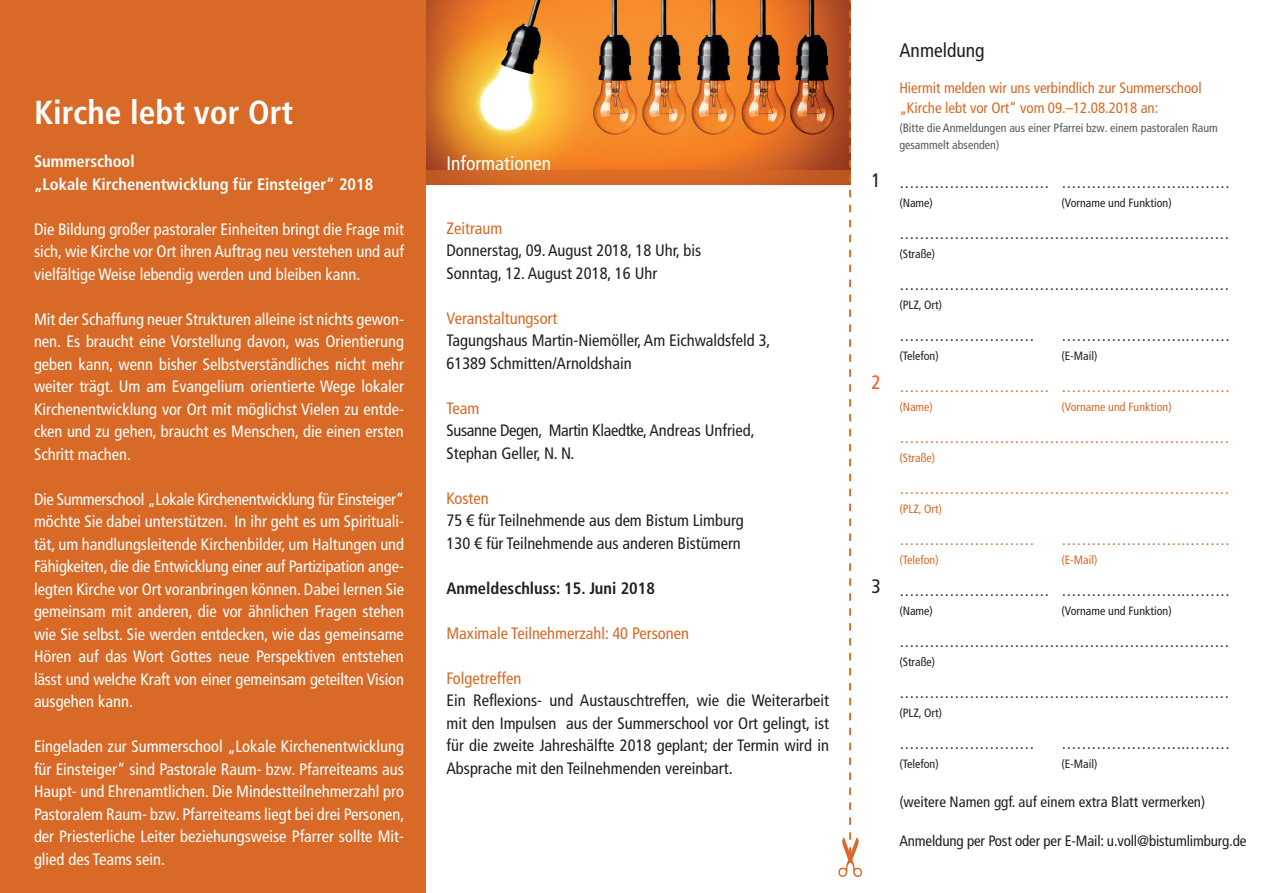
<style>
.page{position:relative;width:1263px;height:893px;background:#fff}
.page>*{position:absolute;margin:0;border:0;box-sizing:border-box;transform-origin:0 0}
.t1{font:700 condensed 33.3px "Frutiger LT Std";color:#fff}
.t2{font:condensed 19.5px "Frutiger LT Pro";color:#fff}
.t3{font:condensed 19.5px "Frutiger LT Pro";color:#231f20}
.t4{font:condensed 19.5px "Frutiger LT Pro";color:#f15921}
.t5{font:condensed 16.5px/22.5px "Frutiger LT Pro";color:#fff;text-align:justify}
.t6{font:condensed 16.5px/22.5px "Frutiger LT Pro";color:#231f20}
.t7{font:condensed 16.5px "Frutiger LT Pro";color:#d96926}
.t8{font:700 condensed 16.5px/22.5px "Frutiger LT Pro";color:#fff}
.t9{font:700 condensed 16.5px "Frutiger LT Pro";color:#231f20}
.t10{font:condensed 15px "Frutiger LT Pro";letter-spacing:-.01em;color:#231f20}
.t11{font:condensed 15px/19.5px "Frutiger LT Pro";letter-spacing:-.005em;color:#d96926}
.t12{font:condensed 12px "Frutiger LT Pro";color:#231f20}
.t13{font:condensed 12px/16.5px "Frutiger LT Pro";color:#57585a}
.t14{font:condensed 12px "Frutiger LT Pro";color:#d96926}
</style>
<div class="page">
<img style="left:425px;top:0;width:413px;height:171px">
<div style="left:0;top:0;width:425px;height:893px;background:#d96926"></div>
<svg style="left:838px;top:0;width:24px;height:877px"></svg>
<svg style="left:425px;top:171px;width:425px;height:14px;background:#d26425"></svg>
<h1 class="t1" style="left:34px;top:93px;width:261px">Kirche lebt vor Ort</h1>
<p class="t8" style="left:34px;top:150px;width:341px">Summerschool<br>„Lokale Kirchenentwicklung für Einsteiger“ 2018</p>
<p class="t5" style="left:34px;top:218px;width:371px">Die Bildung großer pastoraler Einheiten bringt die Frage mit sich, wie Kirche vor Ort ihren Auftrag neu verstehen und auf vielfältige Weise lebendig werden und bleiben kann.</p>
<p class="t5" style="left:34px;top:308px;width:371px">Mit der Schaffung neuer Strukturen alleine ist nichts gewon&shy;nen. Es braucht eine Vorstellung davon, was Orientierung geben kann, wenn bisher Selbstverständliches nicht mehr weiter trägt. Um am Evangelium orientierte Wege lokaler Kirchenentwicklung vor Ort mit möglichst Vielen zu entde&shy;cken und zu gehen, braucht es Menschen, die einen ersten Schritt machen.</p>
<p class="t5" style="left:34px;top:488px;width:371px">Die Summerschool „Lokale Kirchenentwicklung für Einsteiger“ möchte Sie dabei unterstützen. In ihr geht es um Spirituali&shy;tät, um handlungsleitende Kirchenbilder, um Haltungen und Fähigkeiten, die die Entwicklung einer auf Partizipation ange&shy;legten Kirche vor Ort voranbringen können. Dabei lernen Sie gemeinsam mit anderen, die vor ähnlichen Fragen stehen wie Sie selbst. Sie werden entdecken, wie das gemeinsame Hören auf das Wort Gottes neue Perspektiven entstehen lässt und welche Kraft von einer gemeinsam geteilten Vision ausgehen kann.</p>
<p class="t5" style="left:34px;top:735px;width:372px">Eingeladen zur Summerschool „Lokale Kirchenentwicklung für Einsteiger“ sind Pastorale Raum- bzw. Pfarreiteams aus Haupt- und Ehrenamtlichen. Die Mindestteilnehmerzahl pro Pastoralem Raum- bzw. Pfarreiteams liegt bei drei Personen, der Priesterliche Leiter beziehungsweise Pfarrer sollte Mit&shy;glied des Teams sein.</p>
<p class="t2" style="left:446px;top:152px;width:106px">Informationen</p>
<p class="t7" style="left:446px;top:219px;width:57px">Zeitraum</p>
<p class="t6" style="left:446px;top:239px;width:256px">Donnerstag, 09. August 2018, 18 Uhr, bis<br>Sonntag, 12. August 2018, 16 Uhr</p>
<p class="t7" style="left:446px;top:309px;width:112px">Veranstaltungsort</p>
<p class="t6" style="left:446px;top:329px;width:326px">Tagungshaus Martin-Niemöller, Am Eichwaldsfeld 3,<br>61389 Schmitten/Arnoldshain</p>
<p class="t7" style="left:446px;top:399px;width:34px">Team</p>
<p class="t6" style="left:446px;top:420px;width:310px">Susanne Degen, Martin Klaedtke, Andreas Unfried,<br>Stephan Geller, N. N.</p>
<p class="t7" style="left:446px;top:489px;width:44px">Kosten</p>
<p class="t6" style="left:446px;top:510px;width:299px">75 € für Teilnehmende aus dem Bistum Limburg<br>130 € für Teilnehmende aus anderen Bistümern</p>
<p class="t9" style="left:446px;top:578px;width:210px">Anmeldeschluss: 15. Juni 2018</p>
<p class="t7" style="left:446px;top:624px;width:244px">Maximale Teilnehmerzahl: 40 Personen</p>
<p class="t7" style="left:446px;top:669px;width:76px">Folgetreffen</p>
<p class="t6" style="left:446px;top:690px;width:384px;text-align:justify">Ein Reflexions- und Austauschtreffen, wie die Weiterarbeit mit den Impulsen aus der Summerschool vor Ort gelingt, ist für die zweite Jahreshälfte 2018 geplant; der Termin wird in Absprache mit den Teilnehmenden vereinbart.</p>
<p class="t3" style="left:871px;top:169px;width:11px">1</p>
<p class="t4" style="left:871px;top:371px;width:11px">2</p>
<p class="t3" style="left:871px;top:575px;width:11px">3</p>
<p class="t3" style="left:899px;top:39px;width:87px">Anmeldung</p>
<p class="t11" style="left:899px;top:78px;width:304px">Hiermit melden wir uns verbindlich zur Summerschool „Kirche lebt vor Ort“ vom 09.–12.08.2018 an:</p>
<p class="t13" style="left:899px;top:120px;width:320px">(Bitte die Anmeldungen aus einer Pfarrei bzw. einem pastoralen Raum gesammelt absenden)</p>
<p class="t10" style="left:899px;top:174px;width:332px">………………………… …………………….………</p>
<p class="t12" style="left:899px;top:196px;width:35px">(Name)</p>
<p class="t12" style="left:1061px;top:196px;width:112px">(Vorname und Funktion)</p>
<p class="t10" style="left:899px;top:225px;width:331px">…………………………………………………………</p>
<p class="t12" style="left:899px;top:247px;width:37px">(Straße)</p>
<p class="t10" style="left:899px;top:276px;width:331px">…………………………………………………………</p>
<p class="t12" style="left:899px;top:298px;width:44px">(PLZ, Ort)</p>
<p class="t10" style="left:899px;top:327px;width:136px">………………………</p>
<p class="t10" style="left:1061px;top:327px;width:170px">…………………….………</p>
<p class="t12" style="left:899px;top:349px;width:41px">(Telefon)</p>
<p class="t12" style="left:1061px;top:349px;width:37px">(E-Mail)</p>
<p class="t11" style="left:899px;top:377px;width:332px">………………………… …………………….………</p>
<p class="t14" style="left:899px;top:400px;width:35px">(Name)</p>
<p class="t14" style="left:1061px;top:400px;width:112px">(Vorname und Funktion)</p>
<p class="t11" style="left:899px;top:428px;width:331px">…………………………………………………………</p>
<p class="t14" style="left:899px;top:451px;width:37px">(Straße)</p>
<p class="t11" style="left:899px;top:479px;width:331px">…………………………………………………………</p>
<p class="t14" style="left:899px;top:502px;width:44px">(PLZ, Ort)</p>
<p class="t11" style="left:899px;top:530px;width:136px">………………………</p>
<p class="t11" style="left:1061px;top:530px;width:170px">…………………….………</p>
<p class="t14" style="left:899px;top:553px;width:41px">(Telefon)</p>
<p class="t14" style="left:1061px;top:553px;width:37px">(E-Mail)</p>
<p class="t10" style="left:899px;top:582px;width:332px">………………………… …………………….………</p>
<p class="t12" style="left:899px;top:604px;width:35px">(Name)</p>
<p class="t12" style="left:1061px;top:604px;width:112px">(Vorname und Funktion)</p>
<p class="t10" style="left:899px;top:633px;width:331px">…………………………………………………………</p>
<p class="t12" style="left:899px;top:655px;width:37px">(Straße)</p>
<p class="t10" style="left:899px;top:684px;width:331px">…………………………………………………………</p>
<p class="t12" style="left:899px;top:706px;width:44px">(PLZ, Ort)</p>
<p class="t10" style="left:899px;top:735px;width:136px">………………………</p>
<p class="t10" style="left:1061px;top:735px;width:170px">…………………….………</p>
<p class="t12" style="left:899px;top:757px;width:41px">(Telefon)</p>
<p class="t12" style="left:1061px;top:757px;width:37px">(E-Mail)</p>
<p class="t10" style="left:899px;top:793px;width:307px">(weitere Namen ggf. auf einem extra Blatt vermerken)</p>
<p class="t10" style="left:899px;top:832px;width:348px">Anmeldung per Post oder per E-Mail: u.voll@bistumlimburg.de</p>
</div>
